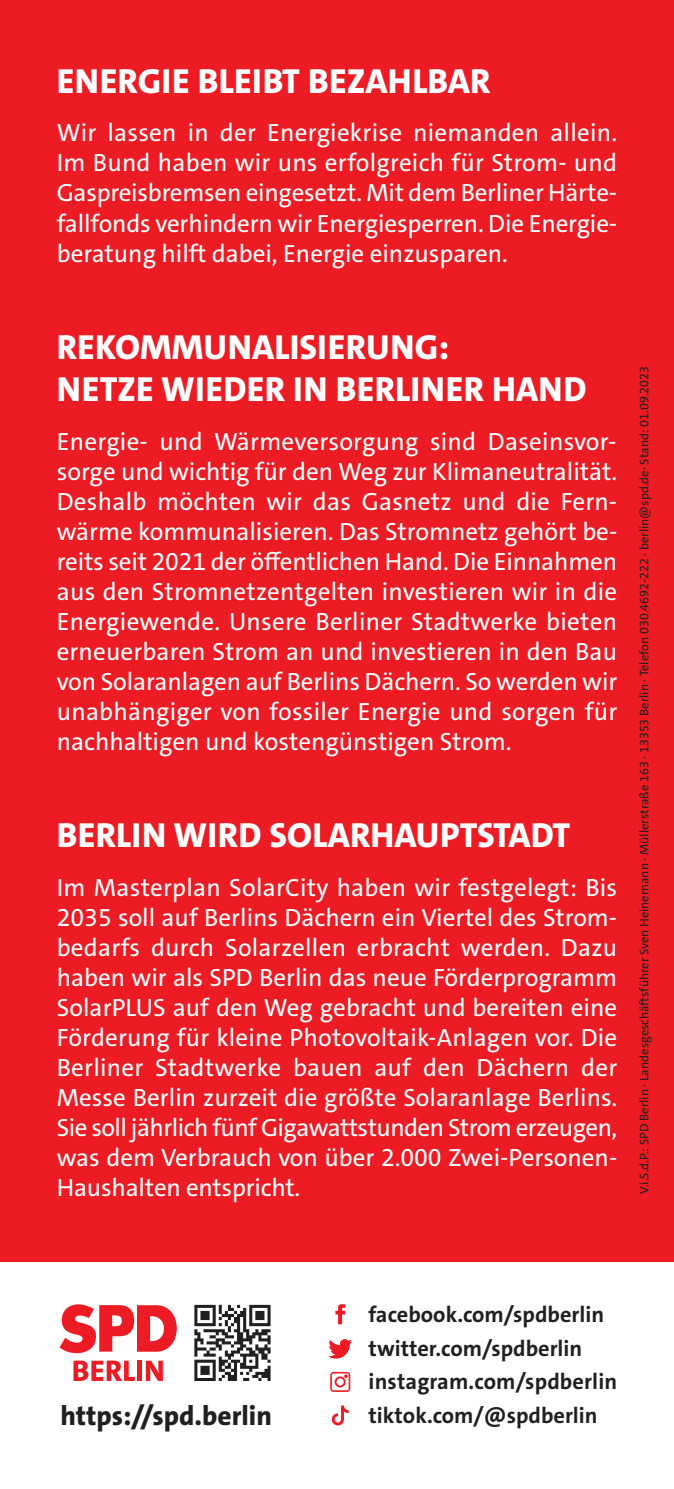
<style>
.page{position:relative;width:674px;height:1489px;background:#fff}
.page>*{position:absolute;margin:0;border:0;box-sizing:border-box;transform-origin:0 0}
.t1{font:800 35px/42px "SPD The Sans";letter-spacing:.005em;color:#fff}
.t2{font:800 27.5px "SPD The Sans";color:#221f1f}
.t3{font:25px/30px "SPD The Sans";color:#fff;text-align:justify}
.t4{font:700 22.25px/33.5px "SPD The Sans";color:#221f1f}
.t5{font:12.5px "SPD The Sans";color:#221f1f}
</style>
<div class="page">
<div style="left:0;top:0;width:673px;height:1488px;background:#ed1c24"></div>
<div style="left:0;top:1261px;width:673px;height:227px;background:#fff"></div>
<svg style="left:335px;top:1304px;width:10px;height:20px"></svg>
<svg style="left:328px;top:1339px;width:24px;height:19px"></svg>
<svg style="left:330px;top:1371px;width:20px;height:20px"></svg>
<svg style="left:331px;top:1405px;width:17px;height:20px"></svg>
<svg style="left:194px;top:1304px;width:76px;height:76px"></svg>
<svg style="left:60px;top:1304px;width:117px;height:48px"></svg>
<svg style="left:146px;top:1360px;width:17px;height:20px"></svg>
<hr style="left:137px;top:1360px;width:4px;height:20px;background:#ed1c24">
<svg style="left:73px;top:1360px;width:62px;height:20px"></svg>
<h1 class="t1" style="left:57px;top:61px;width:435px">ENERGIE BLEIBT BEZAHLBAR</h1>
<p class="t3" style="left:57px;top:120px;width:561px">Wir lassen in der Energiekrise niemanden allein.<br>Im Bund haben wir uns erfolgreich für Strom- und Gaspreisbremsen eingesetzt. Mit dem Berliner Härte&shy;fallfonds verhindern wir Energiesperren. Die Energie&shy;beratung hilft dabei, Energie einzusparen.</p>
<h1 class="t1" style="left:57px;top:327px;width:531px">REKOMMUNALISIERUNG:<br>NETZE WIEDER IN BERLINER HAND</h1>
<p class="t3" style="left:57px;top:429px;width:561px">Energie- und Wärmeversorgung sind Daseinsvor&shy;sorge und wichtig für den Weg zur Klimaneutralität.<br>Deshalb möchten wir das Gasnetz und die Fern&shy;wärme kommunalisieren. Das Stromnetz gehört be&shy;reits seit 2021 der ö-entlichen Hand. Die Einnahmen aus den Stromnetzentgelten investieren wir in die Energiewende. Unsere Berliner Stadtwerke bieten erneuerbaren Strom an und investieren in den Bau von Solaranlagen auf Berlins Dächern. So werden wir unabhängiger von fossiler Energie und sorgen für nachhaltigen und kostengünstigen Strom.</p>
<h1 class="t1" style="left:57px;top:815px;width:514px">BERLIN WIRD SOLARHAUPTSTADT</h1>
<p class="t3" style="left:57px;top:875px;width:561px">Im Masterplan SolarCity haben wir festgelegt: Bis 2035 soll auf Berlins Dächern ein Viertel des Strom&shy;bedarfs durch Solarzellen erbracht werden. Dazu haben wir als SPD Berlin das neue Förderprogramm SolarPLUS auf den Weg gebracht und bereiten eine Förderung für kleine Photovoltaik-Anlagen vor. Die Berliner Stadtwerke bauen auf den Dächern der Messe Berlin zurzeit die größte Solaranlage Berlins.<br>Sie soll jährlich fünf Gigawattstunden Strom erzeugen, was dem Verbrauch von über 2.000 Zwei-Personen-Haushalten entspricht.</p>
<p class="t5" style="left:639px;top:1193px;width:829px;rotate:-90deg">V.i.S.d.P.: SPD Berlin · Landesgeschäftsführer Sven Heinemann · Müllerstraße 163 · 13353 Berlin · Telefon 030.4692-222 · berlin@spd.de· Stand: 01.09.2023</p>
<p class="t4" style="left:368px;top:1299px;width:250px">facebook.com/spdberlin twitter.com/spdberlin instagram.com/spdberlin</p>
<p class="t2" style="left:60px;top:1400px;width:213px">https://spd.berlin</p>
<p class="t4" style="left:368px;top:1400px;width:230px">tiktok.com/@spdberlin</p>
</div>
